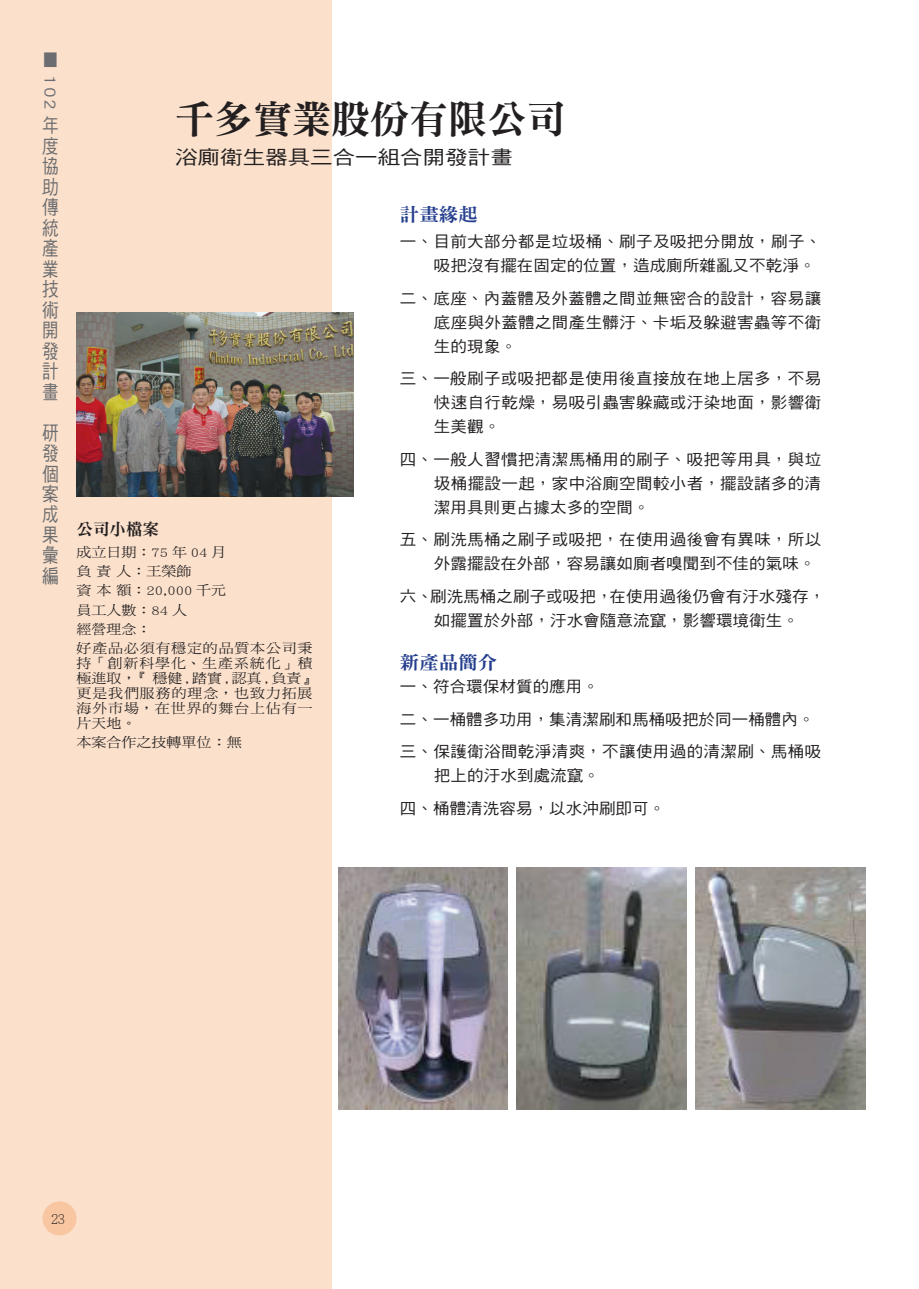
<style>
.page{position:relative;width:919px;height:1289px;background:#fff}
.page>*{position:absolute;margin:0;border:0;box-sizing:border-box;transform-origin:0 0}
.t1{font:39px "DF Ming Std W9";color:#231f20}
.t2{font:19.5px/20.5px "DF Hei Std W5";color:#6c6d70;text-align:justify;scale:.85 1}
.t3{font:19.2px "DF Hei Std W5";color:#231f20;scale:1.18 1}
.t4{font:18.6px "DF Ming Std W9";color:#253f8e;scale:1.05 1}
.t5{font:16.65px "DF Hei Std W5";color:#6c6d70;scale:1.18 1}
.t6{font:16.5px "DF Ming Std W9";color:#231f20}
.t7{font:15.6px/24px "DF Hei Std W5";letter-spacing:.02em;color:#231f20;scale:1.05 1}
.t8{font:13.5px/19.2px "DF Ming Std W5";color:#231f20;scale:1.11 1}
.t9{font:13.5px/15px "DF Ming Std W5";letter-spacing:.05em;color:#231f20;scale:1.11 1}
.t10{font:300 13.5px "Adobe Ming Std";color:#231f20}
</style>
<div class="page">
<div style="left:0;top:0;width:332px;height:1288px;background:#fbe1cc"></div>
<div style="left:43px;top:1201px;width:34px;height:34px;background:#f8c7a2;border-radius:50%"></div>
<img style="left:77px;top:312px;width:277px;height:184px">
<img style="left:338px;top:867px;width:169px;height:242px">
<img style="left:516px;top:867px;width:170px;height:242px">
<img style="left:696px;top:867px;width:169px;height:242px">
<p class="t5" style="left:59px;top:50px;width:52px;rotate:90deg">■ 102</p>
<p class="t2" style="left:42px;top:115px;width:21px">年度協助傳統產業技術開發計畫</p>
<p class="t2" style="left:42px;top:422px;width:21px">研發個案成果彙編</p>
<h1 class="t1" style="left:175px;top:98px;width:391px">千多實業股份有限公司</h1>
<p class="t3" style="left:175px;top:146px;width:288px">浴廁衛生器具三合一組合開發計畫</p>
<p class="t6" style="left:77px;top:519px;width:84px">公司小檔案</p>
<p class="t8" style="left:77px;top:542px;width:214px">成立日期：75 年 04 月<br>負 責 人：王榮飾<br>資 本 額：20,000 千元<br>員工人數：84 人<br>經營理念：<br>好產品必須有穩定的品質本公司秉</p>
<p class="t9" style="left:77px;top:655px;width:217px">持「創新科學化、生產系統化」積極進取，『 穩健 , 踏實 , 認真 , 負責』更是我們服務的理念，也致力拓展海外市場，在世界的舞台上佔有一片天地。</p>
<p class="t8" style="left:77px;top:732px;width:150px">本案合作之技轉單位：無</p>
<p class="t4" style="left:400px;top:205px;width:76px">計畫緣起</p>
<p class="t7" style="left:434px;top:229px;width:370px;text-indent:-34px">一、目前大部分都是垃圾桶、刷子及吸把分開放，刷子、吸把沒有擺在固定的位置，造成廁所雜亂又不乾淨。</p>
<p class="t7" style="left:434px;top:286px;width:370px;text-align:justify;text-indent:-34px">二、底座、內蓋體及外蓋體之間並無密合的設計，容易讓底座與外蓋體之間產生髒汙、卡垢及躲避害蟲等不衛生的現象。</p>
<p class="t7" style="left:434px;top:366px;width:370px;text-align:justify;text-indent:-34px">三、一般刷子或吸把都是使用後直接放在地上居多，不易快速自行乾燥，易吸引蟲害躲藏或汙染地面，影響衛生美觀。</p>
<p class="t7" style="left:434px;top:447px;width:370px;text-align:justify;text-indent:-34px">四、一般人習慣把清潔馬桶用的刷子、吸把等用具，與垃圾桶擺設一起，家中浴廁空間較小者，擺設諸多的清潔用具則更占據太多的空間。</p>
<p class="t7" style="left:434px;top:527px;width:370px;text-indent:-34px">五、刷洗馬桶之刷子或吸把，在使用過後會有異味，所以外露擺設在外部，容易讓如廁者嗅聞到不佳的氣味。</p>
<p class="t7" style="left:400px;top:584px;width:406px;text-align:center">六、刷洗馬桶之刷子或吸把，在使用過後仍會有汙水殘存，如擺置於外部，汙水會隨意流竄，影響環境衛生。</p>
<p class="t4" style="left:400px;top:652px;width:94px">新產品簡介</p>
<p class="t7" style="left:400px;top:670px;width:403px;line-height:32.5px">一、符合環保材質的應用。<br>二、一桶體多功用，集清潔刷和馬桶吸把於同一桶體內。三、保護衛浴間乾淨清爽，不讓使用過的清潔刷、馬桶吸</p>
<p class="t7" style="left:400px;top:759px;width:254px;line-height:32.5px;text-indent:34px">把上的汙水到處流竄。<br>四、桶體清洗容易，以水沖刷即可。</p>
<p class="t10" style="left:51px;top:1211px;width:15px">23</p>
</div>
